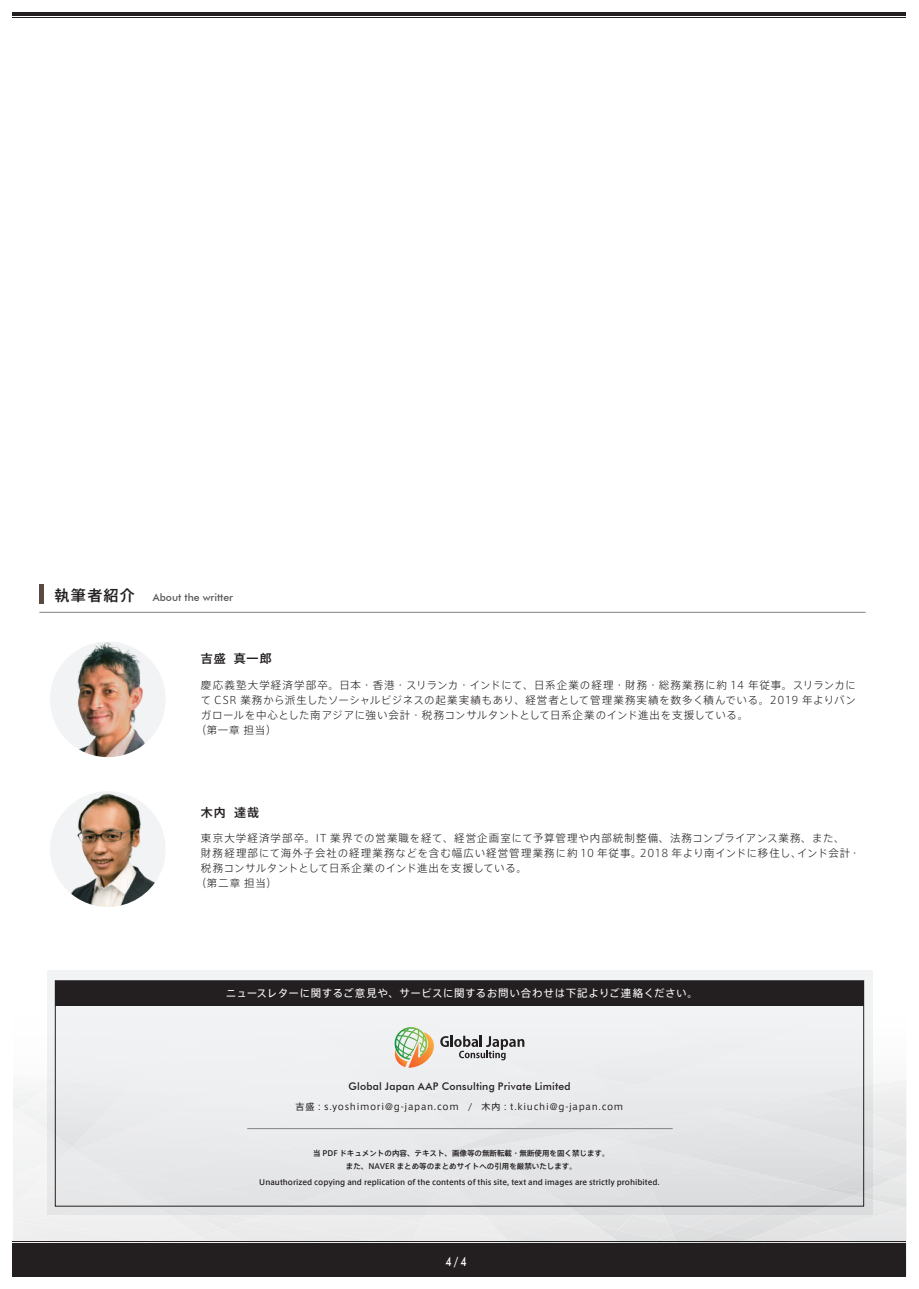
<style>
.page{position:relative;width:919px;height:1289px;background:#fff}
.page>*{position:absolute;margin:0;border:0;box-sizing:border-box;transform-origin:0 0}
.t1{font:500 12.75px "Futura BT";color:#fff;scale:.82 1}
.t2{font:500 12px "Axis Std";letter-spacing:.085em;color:#231f20}
.t3{font:300 10.5px "Axis Std";letter-spacing:.07em;color:#231f20}
.t4{font:300 10.5px "Axis Std";letter-spacing:.09em;color:#231f20}
.t5{font:10.5px "Axis Std";letter-spacing:.05em;color:#fff}
.t6{font:500 10.5px "Futura BT";letter-spacing:.02em;color:#231f20}
.t7{font:300 10.5px "Axis Std";letter-spacing:.04em;color:#231f20}
.t8{font:500 10.35px "Futura BT";color:#57585a}
.t9{font:9px "Axis Std";letter-spacing:.075em;color:#231f20}
.t10{font:500 7.5px/13.2px "Axis Std";color:#231f20;text-align:center}
.s1{font-family:"Axis Std";font-size:15px;color:#231f20}
</style>
<div class="page">
<div style="left:47px;top:970px;width:825px;height:244px;background:#f2f3f4"></div>
<div style="left:50px;top:641px;width:116px;height:116px;background:#f2f3f4;border-radius:50%"></div>
<div style="left:50px;top:791px;width:116px;height:115px;background:#f2f3f4;border-radius:50%"></div>
<svg style="left:13px;top:975px;width:893px;height:301px"></svg>
<div style="left:39px;top:585px;width:5px;height:19px;background:#594a41"></div>
<img style="left:77px;top:641px;width:73px;height:116px">
<img style="left:63px;top:794px;width:96px;height:112px">
<hr style="left:39px;top:612px;width:826px;height:1px;background:#808285">
<hr style="left:247px;top:1128px;width:425px;height:1px;background:#808285">
<div style="left:55px;top:980px;width:808px;height:25px;background:#231f20"></div>
<hr style="left:12px;top:12px;width:894px;height:3px;background:#231f20">
<hr style="left:12px;top:17px;width:894px;height:1px;background:#231f20">
<p class="t8" style="left:54px;top:591px;width:180px"><span class="s1">執筆者紹介</span> About the writter</p>
<p class="t2" style="left:201px;top:649px;width:72px">吉盛 真一郎</p>
<p class="t4" style="left:201px;top:677px;width:656px">慶応義塾大学経済学部卒。日本・香港・スリランカ・インドにて、日系企業の経理・財務・総務業務に約 14 年従事。スリランカに</p>
<p class="t3" style="left:201px;top:692px;width:656px">て CSR 業務から派生したソーシャルビジネスの起業実績もあり、経営者として管理業務実績を数多く積んでいる。2019 年よりバン</p>
<p class="t3" style="left:201px;top:707px;width:548px">ガロールを中心とした南アジアに強い会計・税務コンサルタントとして日系企業のインド進出を支援している。</p>
<p class="t3" style="left:196px;top:722px;width:82px">（第一章 担当）</p>
<p class="t2" style="left:201px;top:803px;width:60px">木内 達哉</p>
<p class="t4" style="left:201px;top:830px;width:645px">東京大学経済学部卒。IT 業界での営業職を経て、経営企画室にて予算管理や内部統制整備、法務コンプライアンス業務、また、</p>
<p class="t3" style="left:201px;top:845px;width:660px">財務経理部にて海外子会社の経理業務などを含む幅広い経営管理業務に約 10 年従事。2018 年より南インドに移住し、インド会計・</p>
<p class="t7" style="left:201px;top:860px;width:328px">税務コンサルタントとして日系企業のインド進出を支援している。</p>
<p class="t3" style="left:196px;top:875px;width:83px">（第二章 担当）</p>
<p class="t5" style="left:226px;top:985px;width:473px">ニュースレターに関するご意見や、サービスに関するお問い合わせは下記よりご連絡ください。</p>
<p class="t6" style="left:348px;top:1079px;width:224px">Global Japan AAP Consulting Private Limited</p>
<p class="t9" style="left:295px;top:1099px;width:329px">吉盛 : s.yoshimori@g-japan.com / 木内 : t.kiuchi@g-japan.com</p>
<p class="t10" style="left:313px;top:1145px;width:298px">当 PDF ドキュメントの内容、テキスト、画像等の無断転載・無断使用を固く禁じます。また、NAVER まとめ等のまとめサイトへの引用を厳禁いたします。</p>
<p class="t10" style="left:259px;top:1174px;width:402px">Unauthorized copying and replication of the contents of this site, text and images are strictly prohibited.</p>
<p class="t1" style="left:445px;top:1253px;width:27px">4/4</p>
</div>
